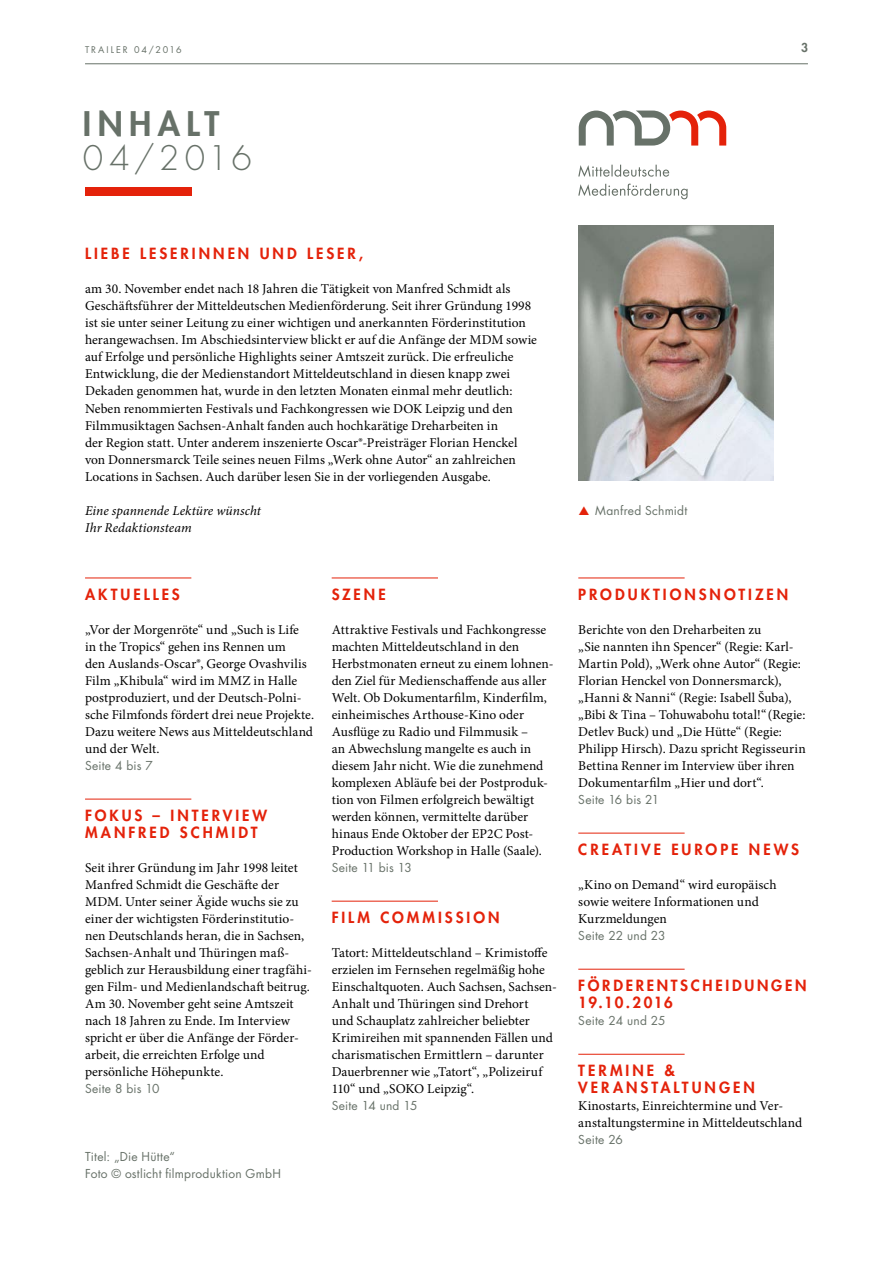
<style>
.page{position:relative;width:893px;height:1263px;background:#fff}
.page>*{position:absolute;margin:0;border:0;box-sizing:border-box;transform-origin:0 0}
.t1{font:300 33px "Futura Std";letter-spacing:.13em;color:#677168}
.t2{font:800 33px "Futura Std";letter-spacing:.195em;color:#677168}
.t3{font:800 15px/17px "Futura Std";letter-spacing:.2em;color:#e4220a}
.t4{font:800 15px/17px "Futura Std";letter-spacing:.18em;color:#e4220a}
.t5{font:13.5px/17px "Minion Pro";color:#000}
.t6{font:italic 13.5px/17px "Minion Pro";letter-spacing:.005em;color:#000}
.t7{font:12px/17px "Futura Std";letter-spacing:.015em;color:#677168}
.t8{font:800 12px "Futura Std";color:#677168}
.t9{font:9px "Futura Std";letter-spacing:.215em;color:#677168}
</style>
<div class="page">
<hr style="left:85px;top:63px;width:723px;height:1px;background:#677168">
<div style="left:85px;top:187px;width:106px;height:9px;background:#e4220a"></div>
<hr style="left:85px;top:578px;width:106px;height:1px;background:#e4220a">
<hr style="left:85px;top:799px;width:106px;height:1px;background:#e4220a">
<hr style="left:332px;top:578px;width:106px;height:1px;background:#e4220a">
<hr style="left:332px;top:901px;width:106px;height:1px;background:#e4220a">
<hr style="left:578px;top:578px;width:107px;height:1px;background:#e4220a">
<hr style="left:578px;top:833px;width:107px;height:1px;background:#e4220a">
<hr style="left:578px;top:969px;width:107px;height:1px;background:#e4220a">
<hr style="left:578px;top:1054px;width:107px;height:1px;background:#e4220a">
<img style="left:578px;top:225px;width:196px;height:255px">
<svg style="left:579px;top:111px;width:147px;height:35px"></svg>
<svg style="left:578px;top:184px;width:110px;height:15px"></svg>
<svg style="left:578px;top:165px;width:91px;height:12px"></svg>
<p class="t9" style="left:85px;top:43px;width:98px">TRAILER 04/2016</p>
<p class="t8" style="left:801px;top:40px;width:8px">3</p>
<h1 class="t2" style="left:83px;top:103px;width:138px">INHALT</h1>
<h1 class="t1" style="left:83px;top:138px;width:170px">04/2016</h1>
<p class="t3" style="left:85px;top:245px;width:280px">LIEBE LESERINNEN UND LESER,</p>
<p class="t5" style="left:85px;top:281px;width:453px">am 30. November endet nach 18 Jahren die Tätigkeit von Manfred Schmidt als Geschäftsführer der Mitteldeutschen Medienförderung. Seit ihrer Gründung 1998 ist sie unter seiner Leitung zu einer wichtigen und anerkannten Förderinstitution herangewachsen. Im Abschiedsinterview blickt er auf die Anfänge der MDM sowie auf Erfolge und persönliche Highlights seiner Amtszeit zurück. Die erfreuliche Entwicklung, die der Medienstandort Mitteldeutschland in diesen knapp zwei Dekaden genommen hat, wurde in den letzten Monaten einmal mehr deutlich:<br>Neben renommierten Festivals und Fachkongressen wie DOK Leipzig und den Filmmusiktagen Sachsen-Anhalt fanden auch hochkarätige Dreharbeiten in<br>der Region statt. Unter anderem inszenierte Oscar®-Preisträger Florian Henckel von Donnersmarck Teile seines neuen Films „Werk ohne Autor“ an zahlreichen Locations in Sachsen. Auch darüber lesen Sie in der vorliegenden Ausgabe.</p>
<p class="t6" style="left:85px;top:502px;width:177px">Eine spannende Lektüre wünscht<br>Ihr Redaktionsteam</p>
<p class="t7" style="left:595px;top:502px;width:93px">Manfred Schmidt</p>
<p class="t3" style="left:85px;top:586px;width:96px">AKTUELLES</p>
<p class="t5" style="left:85px;top:621px;width:231px">„Vor der Morgenröte“ und „Such is Life<br>in the Tropics“ gehen ins Rennen um<br>den Auslands-Oscar®, George Ovashvilis Film „Khibula“ wird im MMZ in Halle postproduziert, und der Deutsch-Polni&shy;sche Filmfonds fördert drei neue Projekte.<br>Dazu weitere News aus Mitteldeutschland und der Welt.</p>
<p class="t7" style="left:85px;top:757px;width:69px">Seite 4 bis 7</p>
<p class="t3" style="left:85px;top:807px;width:184px">FOKUS – INTERVIEW<br>MANFRED SCHMIDT</p>
<p class="t5" style="left:85px;top:859px;width:228px">Seit ihrer Gründung im Jahr 1998 leitet Manfred Schmidt die Geschäfte der MDM. Unter seiner Ägide wuchs sie zu einer der wichtigsten Förderinstitutio&shy;nen Deutschlands heran, die in Sachsen, Sachsen-Anhalt und Thüringen maß&shy;geblich zur Herausbildung einer tragfähi&shy;gen Film- und Medienlandschaft beitrug.<br>Am 30. November geht seine Amtszeit nach 18 Jahren zu Ende. Im Interview spricht er über die Anfänge der Förder&shy;arbeit, die erreichten Erfolge und persönliche Höhepunkte.</p>
<p class="t7" style="left:85px;top:1080px;width:76px">Seite 8 bis 10</p>
<p class="t7" style="left:85px;top:1148px;width:197px">Titel: „Die Hütte“<br>Foto © ostlicht filmproduktion GmbH</p>
<p class="t3" style="left:332px;top:586px;width:56px">SZENE</p>
<p class="t5" style="left:332px;top:621px;width:223px">Attraktive Festivals und Fachkongresse machten Mitteldeutschland in den Herbstmonaten erneut zu einem lohnen&shy;den Ziel für Medienschaffende aus aller Welt. Ob Dokumentarfilm, Kinderfilm, einheimisches Arthouse-Kino oder Ausflüge zu Radio und Filmmusik –<br>an Abwechslung mangelte es auch in diesem Jahr nicht. Wie die zunehmend komplexen Abläufe bei der Postproduk&shy;tion von Filmen erfolgreich bewältigt werden können, vermittelte darüber hinaus Ende Oktober der EP2C Post-Production Workshop in Halle (Saale).</p>
<p class="t7" style="left:332px;top:859px;width:82px">Seite 11 bis 13</p>
<p class="t3" style="left:332px;top:909px;width:169px">FILM COMMISSION</p>
<p class="t5" style="left:332px;top:944px;width:227px">Tatort: Mitteldeutschland – Krimistoffe erzielen im Fernsehen regelmäßig hohe Einschaltquoten. Auch Sachsen, Sachsen-Anhalt und Thüringen sind Drehort<br>und Schauplatz zahlreicher beliebter Krimireihen mit spannenden Fällen und charismatischen Ermittlern – darunter Dauerbrenner wie „Tatort“, „Polizeiruf 110“ und „SOKO Leipzig“.</p>
<p class="t7" style="left:332px;top:1097px;width:87px">Seite 14 und 15</p>
<p class="t3" style="left:578px;top:586px;width:211px">PRODUKTIONSNOTIZEN</p>
<p class="t5" style="left:578px;top:621px;width:229px">Berichte von den Dreharbeiten zu<br>„Sie nannten ihn Spencer“ (Regie: Karl-Martin Pold), „Werk ohne Autor“ (Regie:<br>Florian Henckel von Donnersmarck), „Hanni &amp; Nanni“ (Regie: Isabell Šuba), „Bibi &amp; Tina – Tohuwabohu total!“ (Regie:<br>Detlev Buck) und „Die Hütte“ (Regie:<br>Philipp Hirsch). Dazu spricht Regisseurin Bettina Renner im Interview über ihren Dokumentarfilm „Hier und dort“.</p>
<p class="t7" style="left:578px;top:791px;width:82px">Seite 16 bis 21</p>
<p class="t3" style="left:578px;top:841px;width:222px">CREATIVE EUROPE NEWS</p>
<p class="t5" style="left:578px;top:876px;width:200px">„Kino on Demand“ wird europäisch sowie weitere Informationen und<br>Kurzmeldungen</p>
<p class="t7" style="left:578px;top:927px;width:89px">Seite 22 und 23</p>
<p class="t4" style="left:578px;top:977px;width:230px">FÖRDERENTSCHEIDUNGEN<br>19.10.2016</p>
<p class="t7" style="left:578px;top:1012px;width:89px">Seite 24 und 25</p>
<p class="t3" style="left:578px;top:1062px;width:178px">TERMINE &amp;<br>VERANSTALTUNGEN</p>
<p class="t5" style="left:578px;top:1097px;width:225px">Kinostarts, Einreichtermine und Ver&shy;anstaltungstermine in Mitteldeutschland</p>
<p class="t7" style="left:578px;top:1131px;width:46px">Seite 26</p>
</div>
